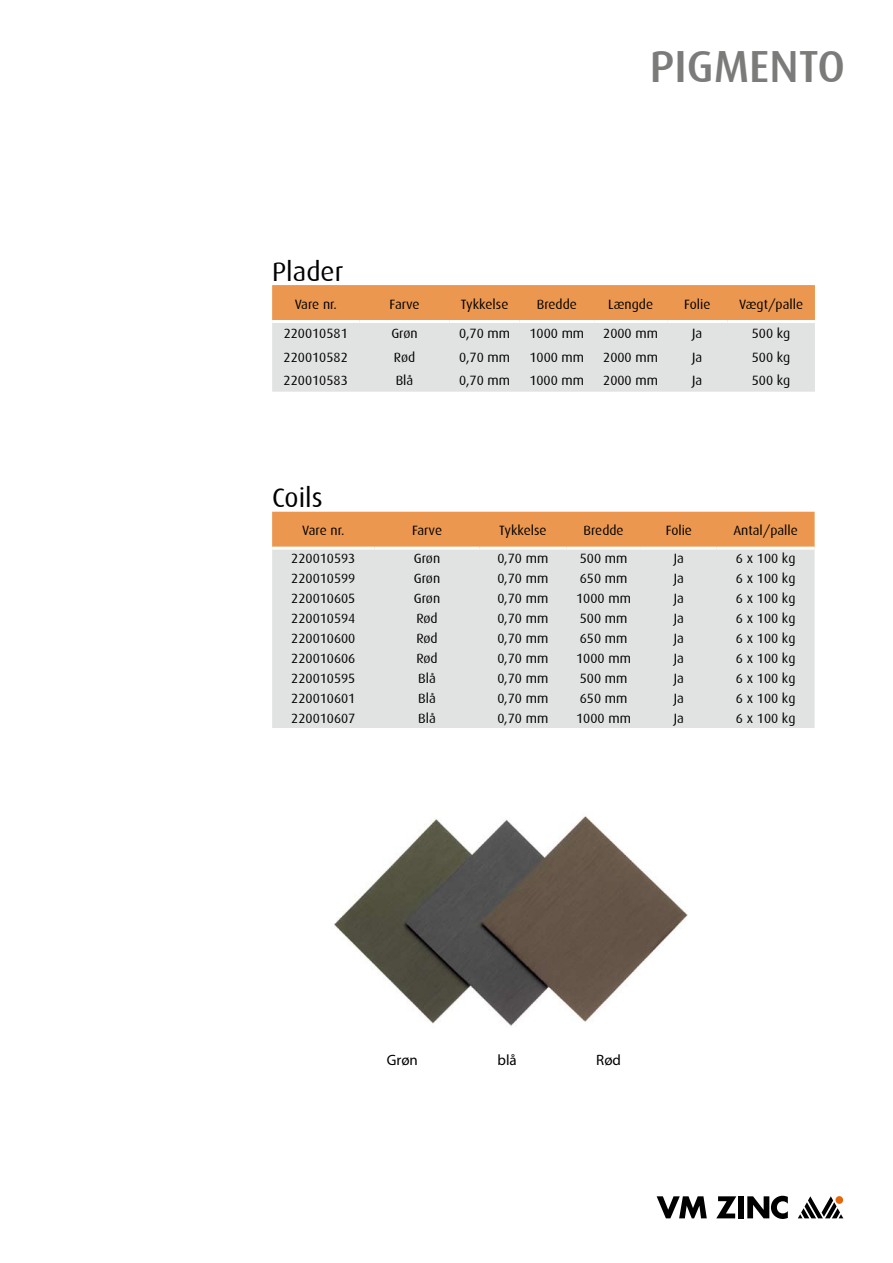
<style>
.page{position:relative;width:893px;height:1263px;background:#fff}
.page>*{position:absolute;margin:0;border:0;box-sizing:border-box;transform-origin:0 0}
.t1{font:500 45px "Dax";color:#7b7b7a}
.t2{font:27px "Dax";color:#000}
.t3{font:15px "Myriad Pro";color:#000}
.t4{font:13.5px "Dax";color:#000}
</style>
<div class="page">
<svg style="left:272px;top:285px;width:543px;height:107px;background:#e4c8b0"></svg>
<hr style="left:272px;top:320px;width:87px;height:3px;background:#fff">
<hr style="left:359px;top:320px;width:91px;height:3px;background:#fff">
<hr style="left:450px;top:320px;width:70px;height:3px;background:#fff">
<hr style="left:519px;top:320px;width:75px;height:3px;background:#fff">
<hr style="left:594px;top:320px;width:73px;height:3px;background:#fff">
<hr style="left:667px;top:320px;width:60px;height:3px;background:#fff">
<hr style="left:727px;top:320px;width:88px;height:3px;background:#fff">
<div style="left:272px;top:512px;width:543px;height:35px;background:#ec974f"></div>
<div style="left:272px;top:550px;width:543px;height:178px;background:#e1e2e2"></div>
<img style="left:334px;top:816px;width:354px;height:210px">
<svg style="left:716px;top:1196px;width:20px;height:22px"></svg>
<div style="left:738px;top:1196px;width:6px;height:22px;background:#000"></div>
<svg style="left:747px;top:1196px;width:41px;height:23px"></svg>
<svg style="left:798px;top:1196px;width:45px;height:22px"></svg>
<div style="left:835px;top:1196px;width:8px;height:8px;background:#e4680b;border-radius:50%"></div>
<svg style="left:657px;top:1196px;width:50px;height:22px"></svg>
<h2 class="t2" style="left:272px;top:256px;width:73px">Plader</h2>
<h1 class="t1" style="left:650px;top:41px;width:197px">PIGMENTO</h1>
<p class="t4" style="left:295px;top:296px;width:44px">Vare nr.</p>
<p class="t4" style="left:390px;top:296px;width:32px">Farve</p>
<p class="t4" style="left:461px;top:296px;width:49px">Tykkelse</p>
<p class="t4" style="left:537px;top:296px;width:42px">Bredde</p>
<p class="t4" style="left:608px;top:296px;width:46px">Længde</p>
<p class="t4" style="left:684px;top:296px;width:28px">Folie</p>
<p class="t4" style="left:739px;top:296px;width:66px">Vægt/palle</p>
<p class="t4" style="left:284px;top:326px;width:66px">220010581</p>
<p class="t4" style="left:391px;top:326px;width:28px">Grøn</p>
<p class="t4" style="left:459px;top:326px;width:53px">0,70 mm</p>
<p class="t4" style="left:529px;top:326px;width:56px">1000 mm</p>
<p class="t4" style="left:603px;top:326px;width:56px">2000 mm</p>
<p class="t4" style="left:692px;top:326px;width:12px">Ja</p>
<p class="t4" style="left:752px;top:326px;width:40px">500 kg</p>
<p class="t4" style="left:284px;top:350px;width:66px">220010582</p>
<p class="t4" style="left:394px;top:350px;width:23px">Rød</p>
<p class="t4" style="left:459px;top:350px;width:53px">0,70 mm</p>
<p class="t4" style="left:529px;top:350px;width:56px">1000 mm</p>
<p class="t4" style="left:603px;top:350px;width:56px">2000 mm</p>
<p class="t4" style="left:692px;top:350px;width:12px">Ja</p>
<p class="t4" style="left:752px;top:350px;width:40px">500 kg</p>
<p class="t4" style="left:284px;top:373px;width:66px">220010583</p>
<p class="t4" style="left:396px;top:373px;width:19px">Blå</p>
<p class="t4" style="left:459px;top:373px;width:53px">0,70 mm</p>
<p class="t4" style="left:529px;top:373px;width:56px">1000 mm</p>
<p class="t4" style="left:603px;top:373px;width:56px">2000 mm</p>
<p class="t4" style="left:692px;top:373px;width:12px">Ja</p>
<p class="t4" style="left:752px;top:373px;width:40px">500 kg</p>
<h2 class="t2" style="left:272px;top:483px;width:52px">Coils</h2>
<p class="t4" style="left:302px;top:523px;width:44px">Vare nr.</p>
<p class="t4" style="left:412px;top:523px;width:32px">Farve</p>
<p class="t4" style="left:499px;top:523px;width:49px">Tykkelse</p>
<p class="t4" style="left:584px;top:523px;width:42px">Bredde</p>
<p class="t4" style="left:666px;top:523px;width:28px">Folie</p>
<p class="t4" style="left:733px;top:523px;width:66px">Antal/palle</p>
<p class="t4" style="left:291px;top:551px;width:66px">220010593</p>
<p class="t4" style="left:414px;top:551px;width:28px">Grøn</p>
<p class="t4" style="left:497px;top:551px;width:53px">0,70 mm</p>
<p class="t4" style="left:580px;top:551px;width:49px">500 mm</p>
<p class="t4" style="left:674px;top:551px;width:12px">Ja</p>
<p class="t4" style="left:736px;top:551px;width:61px">6 x 100 kg</p>
<p class="t4" style="left:291px;top:571px;width:66px">220010599</p>
<p class="t4" style="left:414px;top:571px;width:28px">Grøn</p>
<p class="t4" style="left:497px;top:571px;width:53px">0,70 mm</p>
<p class="t4" style="left:580px;top:571px;width:49px">650 mm</p>
<p class="t4" style="left:674px;top:571px;width:12px">Ja</p>
<p class="t4" style="left:736px;top:571px;width:61px">6 x 100 kg</p>
<p class="t4" style="left:291px;top:591px;width:66px">220010605</p>
<p class="t4" style="left:414px;top:591px;width:28px">Grøn</p>
<p class="t4" style="left:497px;top:591px;width:53px">0,70 mm</p>
<p class="t4" style="left:576px;top:591px;width:56px">1000 mm</p>
<p class="t4" style="left:674px;top:591px;width:12px">Ja</p>
<p class="t4" style="left:736px;top:591px;width:61px">6 x 100 kg</p>
<p class="t4" style="left:291px;top:611px;width:66px">220010594</p>
<p class="t4" style="left:416px;top:611px;width:23px">Rød</p>
<p class="t4" style="left:497px;top:611px;width:53px">0,70 mm</p>
<p class="t4" style="left:580px;top:611px;width:49px">500 mm</p>
<p class="t4" style="left:674px;top:611px;width:12px">Ja</p>
<p class="t4" style="left:736px;top:611px;width:61px">6 x 100 kg</p>
<p class="t4" style="left:291px;top:631px;width:66px">220010600</p>
<p class="t4" style="left:416px;top:631px;width:23px">Rød</p>
<p class="t4" style="left:497px;top:631px;width:53px">0,70 mm</p>
<p class="t4" style="left:580px;top:631px;width:49px">650 mm</p>
<p class="t4" style="left:674px;top:631px;width:12px">Ja</p>
<p class="t4" style="left:736px;top:631px;width:61px">6 x 100 kg</p>
<p class="t4" style="left:291px;top:651px;width:66px">220010606</p>
<p class="t4" style="left:416px;top:651px;width:23px">Rød</p>
<p class="t4" style="left:497px;top:651px;width:53px">0,70 mm</p>
<p class="t4" style="left:576px;top:651px;width:56px">1000 mm</p>
<p class="t4" style="left:674px;top:651px;width:12px">Ja</p>
<p class="t4" style="left:736px;top:651px;width:61px">6 x 100 kg</p>
<p class="t4" style="left:291px;top:671px;width:66px">220010595</p>
<p class="t4" style="left:418px;top:671px;width:19px">Blå</p>
<p class="t4" style="left:497px;top:671px;width:53px">0,70 mm</p>
<p class="t4" style="left:580px;top:671px;width:49px">500 mm</p>
<p class="t4" style="left:674px;top:671px;width:12px">Ja</p>
<p class="t4" style="left:736px;top:671px;width:61px">6 x 100 kg</p>
<p class="t4" style="left:291px;top:691px;width:66px">220010601</p>
<p class="t4" style="left:418px;top:691px;width:19px">Blå</p>
<p class="t4" style="left:497px;top:691px;width:53px">0,70 mm</p>
<p class="t4" style="left:580px;top:691px;width:49px">650 mm</p>
<p class="t4" style="left:674px;top:691px;width:12px">Ja</p>
<p class="t4" style="left:736px;top:691px;width:61px">6 x 100 kg</p>
<p class="t4" style="left:291px;top:711px;width:66px">220010607</p>
<p class="t4" style="left:418px;top:711px;width:19px">Blå</p>
<p class="t4" style="left:497px;top:711px;width:53px">0,70 mm</p>
<p class="t4" style="left:576px;top:711px;width:56px">1000 mm</p>
<p class="t4" style="left:674px;top:711px;width:12px">Ja</p>
<p class="t4" style="left:736px;top:711px;width:61px">6 x 100 kg</p>
<p class="t3" style="left:387px;top:1051px;width:33px">Grøn</p>
<p class="t3" style="left:497px;top:1051px;width:21px">blå</p>
<p class="t3" style="left:596px;top:1051px;width:26px">Rød</p>
</div>
